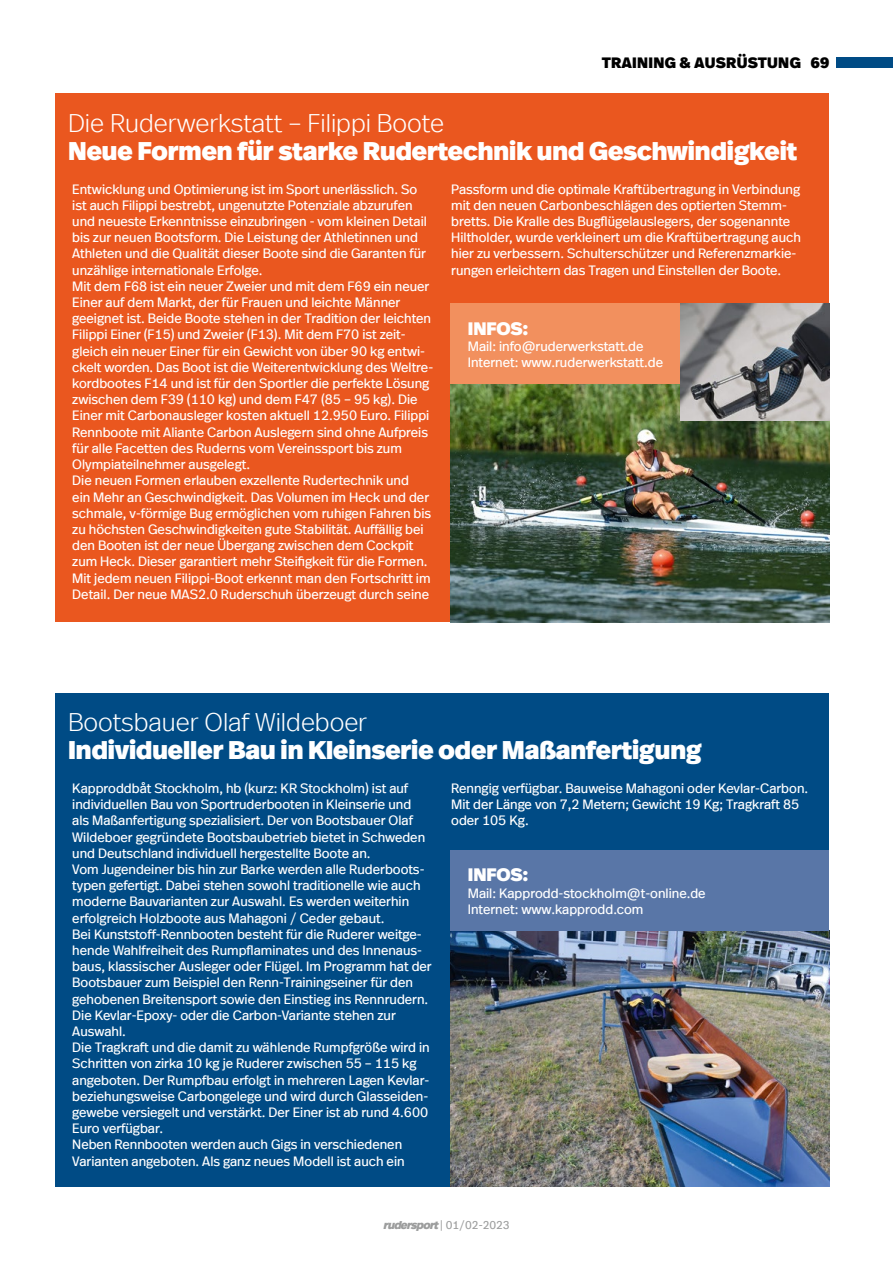
<style>
.page{position:relative;width:893px;height:1263px;background:#fff}
.page>*{position:absolute;margin:0;border:0;box-sizing:border-box;transform-origin:0 0}
.t1{font:900 25.5px "Real Head Offc Pro";color:#fff}
.t2{font:300 25.5px "Real Head Offc Pro";color:#fff}
.t3{font:900 18px "Real Head Offc Pro";letter-spacing:-.005em;color:#fff}
.t4{font:900 15px "Real Head Offc Pro";letter-spacing:.025em;color:#000}
.t5{font:13.5px/16.2px "Real Head Offc Pro";color:#fff}
.t6{font:11.25px "Real Head Offc Pro";color:#9c9d9d}
.s1{font-weight:900;font-style:italic}
</style>
<div class="page">
<div style="left:837px;top:58px;width:56px;height:10px;background:#004b85"></div>
<div style="left:55px;top:693px;width:774px;height:493px;background:#004b85"></div>
<div style="left:55px;top:94px;width:774px;height:528px;background:#ea571f"></div>
<img style="left:451px;top:931px;width:378px;height:255px">
<img style="left:451px;top:384px;width:378px;height:238px">
<div style="left:451px;top:850px;width:378px;height:81px;background:#5976a7"></div>
<div style="left:451px;top:303px;width:378px;height:81px;background:#f2905e"></div>
<img style="left:681px;top:303px;width:148px;height:117px">
<p class="t4" style="left:602px;top:50px;width:228px">TRAINING &amp; AUSRÜSTUNG 69</p>
<h1 class="t2" style="left:68px;top:103px;width:377px">Die Ruderwerkstatt – Filippi Boote</h1>
<h1 class="t1" style="left:68px;top:129px;width:731px">Neue Formen für starke Rudertechnik und Geschwindigkeit</h1>
<p class="t5" style="left:72px;top:180px;width:362px">Entwicklung und Optimierung ist im Sport unerlässlich. So ist auch Filippi bestrebt, ungenutzte Potenziale abzurufen und neueste Erkenntnisse einzubringen - vom kleinen Detail bis zur neuen Bootsform. Die Leistung der Athletinnen und Athleten und die Qualität dieser Boote sind die Garanten für unzählige internationale Erfolge.<br>Mit dem F68 ist ein neuer Zweier und mit dem F69 ein neuer Einer auf dem Markt, der für Frauen und leichte Männer geeignet ist. Beide Boote stehen in der Tradition der leichten Filippi Einer (F15) und Zweier (F13). Mit dem F70 ist zeit&shy;gleich ein neuer Einer für ein Gewicht von über 90 kg entwi&shy;ckelt worden. Das Boot ist die Weiterentwicklung des Weltre&shy;kordbootes F14 und ist für den Sportler die perfekte Lösung zwischen dem F39 (110 kg) und dem F47 (85 – 95 kg). Die Einer mit Carbonausleger kosten aktuell 12.950 Euro. Filippi Rennboote mit Aliante Carbon Auslegern sind ohne Aufpreis für alle Facetten des Ruderns vom Vereinssport bis zum Olympiateilnehmer ausgelegt.<br>Die neuen Formen erlauben exzellente Rudertechnik und<br>ein Mehr an Geschwindigkeit. Das Volumen im Heck und der schmale, v-förmige Bug ermöglichen vom ruhigen Fahren bis zu höchsten Geschwindigkeiten gute Stabilität. Auffällig bei den Booten ist der neue Übergang zwischen dem Cockpit zum Heck. Dieser garantiert mehr Steifigkeit für die Formen.<br>Mit jedem neuen Filippi-Boot erkennt man den Fortschritt im Detail. Der neue MAS2.0 Ruderschuh überzeugt durch seine</p>
<p class="t5" style="left:451px;top:180px;width:351px">Passform und die optimale Kraftübertragung in Verbindung mit den neuen Carbonbeschlägen des optierten Stemm&shy;bretts. Die Kralle des Bugflügelauslegers, der sogenannte Hiltholder, wurde verkleinert um die Kraftübertragung auch hier zu verbessern. Schulterschützer und Referenzmarkie&shy;rungen erleichtern das Tragen und Einstellen der Boote.</p>
<h2 class="t3" style="left:468px;top:313px;width:62px">INFOS:</h2>
<p class="t5" style="left:468px;top:337px;width:197px">Mail: info@ruderwerkstatt.de<br>Internet: www.ruderwerkstatt.de</p>
<h1 class="t2" style="left:68px;top:702px;width:301px">Bootsbauer Olaf Wildeboer</h1>
<h1 class="t1" style="left:68px;top:728px;width:635px">Individueller Bau in Kleinserie oder Maßanfertigung</h1>
<p class="t5" style="left:72px;top:779px;width:361px">Kapproddbåt Stockholm, hb (kurz: KR Stockholm) ist auf individuellen Bau von Sportruderbooten in Kleinserie und<br>als Maßanfertigung spezialisiert. Der von Bootsbauer Olaf Wildeboer gegründete Bootsbaubetrieb bietet in Schweden und Deutschland individuell hergestellte Boote an.<br>Vom Jugendeiner bis hin zur Barke werden alle Ruderboots&shy;typen gefertigt. Dabei stehen sowohl traditionelle wie auch moderne Bauvarianten zur Auswahl. Es werden weiterhin erfolgreich Holzboote aus Mahagoni / Ceder gebaut.<br>Bei Kunststoff-Rennbooten besteht für die Ruderer weitge&shy;hende Wahlfreiheit des Rumpflaminates und des Innenaus&shy;baus, klassischer Ausleger oder Flügel. Im Programm hat der Bootsbauer zum Beispiel den Renn-Trainingseiner für den gehobenen Breitensport sowie den Einstieg ins Rennrudern.<br>Die Kevlar-Epoxy- oder die Carbon-Variante stehen zur Auswahl.<br>Die Tragkraft und die damit zu wählende Rumpfgröße wird in Schritten von zirka 10 kg je Ruderer zwischen 55 – 115 kg angeboten. Der Rumpfbau erfolgt in mehreren Lagen Kevlar&shy;beziehungsweise Carbongelege und wird durch Glasseiden&shy;gewebe versiegelt und verstärkt. Der Einer ist ab rund 4.600<br>Euro verfügbar.<br>Neben Rennbooten werden auch Gigs in verschiedenen Varianten angeboten. Als ganz neues Modell ist auch ein</p>
<p class="t5" style="left:451px;top:779px;width:358px">Renngig verfügbar. Bauweise Mahagoni oder Kevlar-Carbon.<br>Mit der Länge von 7,2 Metern; Gewicht 19 Kg; Tragkraft 85 oder 105 Kg.</p>
<h2 class="t3" style="left:468px;top:859px;width:62px">INFOS:</h2>
<p class="t5" style="left:468px;top:884px;width:239px">Mail: Kapprodd-stockholm@t-online.de<br>Internet: www.kapprodd.com</p>
<p class="t6" style="left:383px;top:1216px;width:128px"><span class="s1">rudersport</span>| 0 1/02-202 3</p>
</div>
